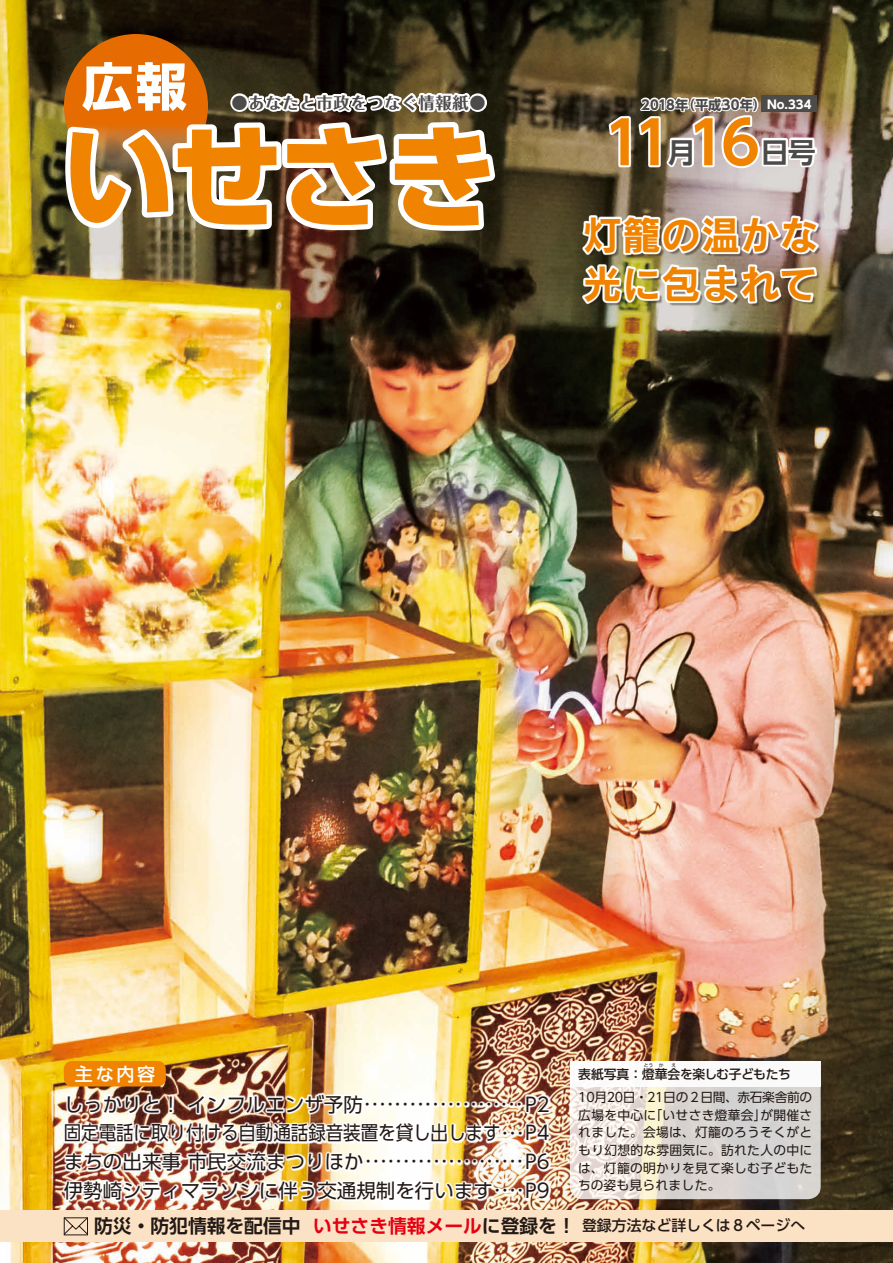
<style>
.page{position:relative;width:893px;height:1263px;background:#fff}
.page>*{position:absolute;margin:0;border:0;box-sizing:border-box;transform-origin:0 0}
.t1{font:700 58.95px "UD Shin Go Pro De";color:#f08300}
.t2{font:39.45px/48.9px "Rodin Pro B";color:#f08300}
.t3{font:700 28.05px "UD Shin Go Pro De";color:#4d4a4a}
.t4{font:19.5px "UD Shin Go Pro";letter-spacing:-.005em;color:#231916;scale:.9 1}
.t5{font:19.5px "UD Shin Go Pro";letter-spacing:-.005em;color:#231916}
.t6{font:700 18.75px "UD Shin Go Pro De";color:#e60013}
.t7{font:700 18.75px "UD Shin Go Pro De";color:#231916}
.t8{font:18px/30.3px "UD Shin Go Pro";color:#231916}
.t9{font:700 16.2px "Folk Pro";letter-spacing:.05em;color:#4d4a4a}
.t10{font:500 14.85px "UD Shin Go Pro";color:#231916}
.t11{font:700 13.2px "UD Shin Go Pro";letter-spacing:.01em;color:#4d4a4a}
.t12{font:12.75px/17.7px "UD Shin Go Pro";letter-spacing:.02em;color:#231916}
.t13{font:12.75px/17.7px "UD Shin Go Pro";letter-spacing:-.03em;color:#231916;text-align:right}
.t14{font:500 12.75px "UD Shin Go Pro";letter-spacing:-.02em;color:#231916}
.t15{font:700 11.85px "UD Shin Go Pro";color:#fff}
.t16{font:4.8px "UD Shin Go Pro";color:#231916}
.s1{font-weight:500;color:#fff}
.s2{font-size:19.5px}
.s3{font-size:18px}
.s4{color:#231916}
</style>
<div class="page">
<img style="left:0;top:0;width:893px;height:1263px">
<hr style="left:892px;top:0;width:1px;height:285px;background:#0075c2">
<svg style="left:570px;top:1086px;width:251px;height:113px"></svg>
<div style="left:570px;top:1061px;width:251px;height:25px;background:#fff"></div>
<div style="left:0;top:1210px;width:893px;height:32px;background:#fce2c4"></div>
<svg style="left:63px;top:1217px;width:25px;height:18px"></svg>
<div style="left:64px;top:1061px;width:102px;height:25px;background:#f08300;border-radius:9px"></div>
<img style="left:62px;top:1092px;width:489px;height:110px">
<div style="left:64px;top:34px;width:144px;height:144px;background:#e66c02;border-radius:72px"></div>
<svg style="left:64px;top:59px;width:438px;height:173px"></svg>
<svg style="left:605px;top:95px;width:214px;height:76px"></svg>
<div style="left:586px;top:219px;width:235px;height:88px;background:#231916;opacity:.47"></div>
<img style="left:582px;top:215px;width:237px;height:89px">
<p class="t9" style="left:232px;top:89px;width:256px">●あなたと市政をつなぐ情報紙●</p>
<p class="t11" style="left:641px;top:94px;width:127px">2018 （年平成30年）</p>
<p class="t15" style="left:767px;top:95px;width:46px">No.334</p>
<h1 class="t1" style="left:604px;top:95px;width:158px">11 16</h1>
<h3 class="t3" style="left:761px;top:129px;width:57px">日号</h3>
<h3 class="t3" style="left:668px;top:129px;width:29px">月</h3>
<h2 class="t2" style="left:583px;top:209px;width:238px">灯籠の温かな光に包まれて</h2>
<p class="t8" style="left:452px;top:855px;width:18px">・・</p>
<p class="t8" style="left:64px;top:1058px;width:487px;text-indent:11px"><span class="s1">主な内容<br></span><span class="s2">しっかりと！インフルエンザ予防</span>･････････････････････ <span class="s2">P2</span></p>
<p class="t4" style="left:64px;top:1117px;width:542px">固定電話に取り付ける自動通話録音装置を貸し出します<span class="s3">･･･</span>P4</p>
<p class="t8" style="left:64px;top:1146px;width:487px"><span class="s2">まちの出来事市民交流まつりほか</span>･････････････････････<span class="s2">P6</span></p>
<p class="t5" style="left:64px;top:1174px;width:488px">伊勢崎シティマラソンに伴う交通規制を行います<span class="s3">････</span>P9</p>
<p class="t16" style="left:644px;top:1061px;width:11px">とう</p>
<p class="t16" style="left:659px;top:1061px;width:6px">か</p>
<p class="t16" style="left:672px;top:1061px;width:6px">え</p>
<p class="t13" style="left:578px;top:1088px;width:235px">10月20日・21日の２日間、赤石楽舎前のが開催さ</p>
<p class="t14" style="left:578px;top:1063px;width:214px">表紙写真：燈華会を楽しむ子どもたち</p>
<p class="t12" style="left:650px;top:1105px;width:118px">「いせさき燈華会」</p>
<p class="t12" style="left:578px;top:1105px;width:235px">広場を中心に<br>れました。会場は、灯籠のろうそくがともり幻想的な雰囲気に。訪れた人の中には、灯籠の明かりを見て楽しむ子どもたちの姿も見られました。</p>
<p class="t7" style="left:94px;top:1210px;width:208px">防災・防犯情報を配信中</p>
<p class="t6" style="left:313px;top:1210px;width:264px">いせさき情報メール<span class="s4">に登録を！</span></p>
<p class="t10" style="left:582px;top:1214px;width:225px">登録方法など詳しくは８ページへ</p>
</div>
